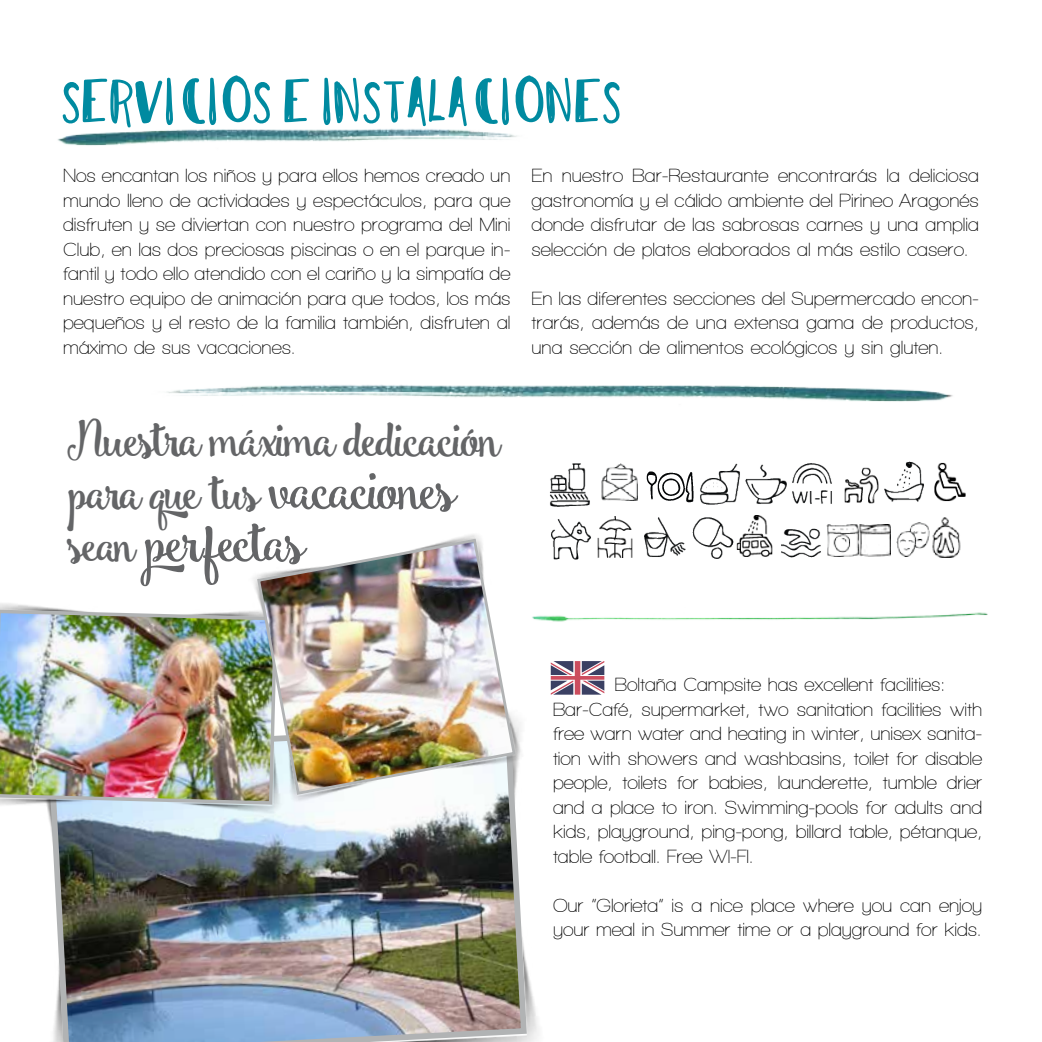
<style>
.page{position:relative;width:1042px;height:1042px;background:#fff}
.page>*{position:absolute;margin:0;border:0;box-sizing:border-box;transform-origin:0 0}
.t1{font:56px "Smoothie Shoppe";letter-spacing:-.115em;color:#646567}
.t2{font:52.5px "I Need Coffee Glyphs";color:#008aa0}
.t3{font:49px/52.5px "Smoothie Shoppe";letter-spacing:-.1em;color:#646567}
.t4{font:600 19.25px/24.5px "Walkway";letter-spacing:-.005em;color:#000;text-align:justify}
.s1{font-size:56px}
.s2{font-size:49px}
</style>
<div class="page">
<img style="left:167px;top:384px;width:786px;height:18px">
<svg style="left:551px;top:661px;width:53px;height:33px"></svg>
<img style="left:792px;top:464px;width:40px;height:40px">
<img style="left:884px;top:461px;width:40px;height:41px">
<img style="left:700px;top:464px;width:40px;height:41px">
<img style="left:746px;top:464px;width:41px;height:40px">
<img style="left:646px;top:471px;width:47px;height:32px">
<img style="left:934px;top:462px;width:32px;height:40px">
<img style="left:844px;top:467px;width:35px;height:37px">
<img style="left:597px;top:517px;width:36px;height:41px">
<img style="left:644px;top:517px;width:41px;height:40px">
<img style="left:692px;top:517px;width:41px;height:41px">
<img style="left:736px;top:515px;width:37px;height:41px">
<img style="left:551px;top:519px;width:40px;height:40px">
<img style="left:826px;top:525px;width:64px;height:32px">
<img style="left:781px;top:528px;width:40px;height:30px">
<img style="left:896px;top:523px;width:31px;height:33px">
<img style="left:927px;top:518px;width:34px;height:39px">
<img style="left:550px;top:464px;width:40px;height:42px">
<img style="left:601px;top:464px;width:36px;height:36px">
<img style="left:530px;top:982px;width:9px;height:60px">
<img style="left:48px;top:805px;width:482px;height:237px">
<img style="left:47px;top:805px;width:240px;height:11px">
<img style="left:0;top:608px;width:279px;height:198px">
<img style="left:278px;top:720px;width:243px;height:85px">
<img style="left:246px;top:534px;width:233px;height:102px">
<img style="left:255px;top:537px;width:262px;height:259px">
<img style="left:484px;top:608px;width:504px;height:17px">
<img style="left:57px;top:129px;width:460px;height:17px">
<h2 class="t2" style="left:63px;top:83px;width:559px">SERVICIOS E INSTALACIONES</h2>
<p class="t4" style="left:63px;top:163px;width:449px">Nos encantan los niños y para ellos hemos creado un mundo lleno de actividades y espectáculos, para que disfruten y se diviertan con nuestro programa del Mini Club, en las dos preciosas piscinas o en el parque in&shy;fantil y todo ello atendido con el cariño y la simpatía de nuestro equipo de animación para que todos, los más pequeños y el resto de la familia también, disfruten al máximo de sus vacaciones.</p>
<p class="t4" style="left:531px;top:163px;width:449px">En nuestro Bar-Restaurante encontrarás la deliciosa gastronomía y el cálido ambiente del Pirineo Aragonés donde disfrutar de las sabrosas carnes y una amplia selección de platos elaborados al más estilo casero.</p>
<p class="t4" style="left:531px;top:286px;width:449px">En las diferentes secciones del Supermercado encon&shy;trarás, además de una extensa gama de productos, una sección de alimentos ecológicos y sin gluten.</p>
<h3 class="t3" style="left:67px;top:417px;width:436px">Nuestra máxima dedicación para que tus <span class="s1">vacaciones</span></h3>
<h1 class="t1" style="left:67px;top:508px;width:242px"><span class="s2">sean</span> perfectas</h1>
<p class="t4" style="left:553px;top:672px;width:431px;text-align:left;text-indent:62px">Boltaña Campsite has excellent facilities:<br>Bar-Café, supermarket, two sanitation facilities with free warn water and heating in winter, unisex sanita&shy;tion with showers and washbasins, toilet for disable people, toilets for babies, launderette, tumble drier and a place to iron. Swimming-pools for adults and kids, playground, ping-pong, billard table, pétanque, table football. Free WI-FI.</p>
<p class="t4" style="left:553px;top:893px;width:431px">Our “Glorieta” is a nice place where you can enjoy your meal in Summer time or a playground for kids.</p>
</div>
